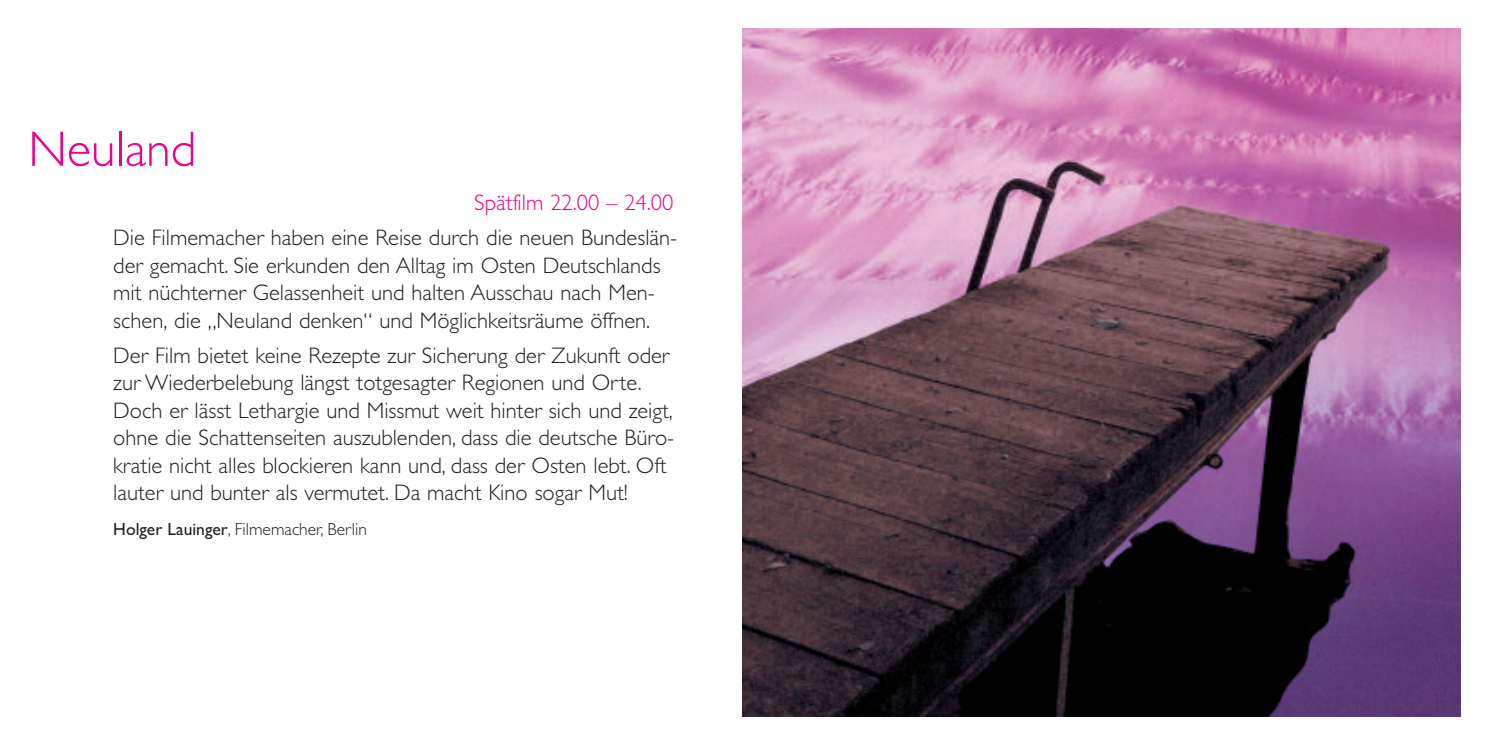
<style>
.page{position:relative;width:1489px;height:745px;background:#fff}
.page>*{position:absolute;margin:0;border:0;box-sizing:border-box;transform-origin:0 0}
.t1{font:300 50px "Gill Sans";color:#ed028c}
.t2{font:300 22.5px/27.5px "Gill Sans";color:#231f20}
.t3{font:300 22.5px "Gill Sans";color:#ed028c}
.t4{font:300 17.5px "Gill Sans";color:#231f20}
.s1{font-weight:400}
</style>
<div class="page">
<img style="left:742px;top:28px;width:718px;height:688px">
<h1 class="t1" style="left:28px;top:119px;width:169px">Neuland</h1>
<p class="t3" style="left:474px;top:189px;width:201px">Spätfilm 22.00 – 24.00</p>
<p class="t2" style="left:113px;top:223px;width:565px">Die Filmemacher haben eine Reise durch die neuen Bundeslän&shy;der gemacht. Sie erkunden den Alltag im Osten Deutschlands mit nüchterner Gelassenheit und halten Ausschau nach Men&shy;schen, die „Neuland denken“ und Möglichkeitsräume öffnen.</p>
<p class="t2" style="left:113px;top:341px;width:562px">Der Film bietet keine Rezepte zur Sicherung der Zukunft oder zur Wiederbelebung längst totgesagter Regionen und Orte.<br>Doch er lässt Lethargie und Missmut weit hinter sich und zeigt, ohne die Schattenseiten auszublenden, dass die deutsche Büro&shy;kratie nicht alles blockieren kann und, dass der Osten lebt. Oft lauter und bunter als vermutet. Da macht Kino sogar Mut!</p>
<p class="t4" style="left:113px;top:518px;width:255px"><span class="s1">Holger Lauinger</span>, Filmemacher, Berlin</p>
</div>
